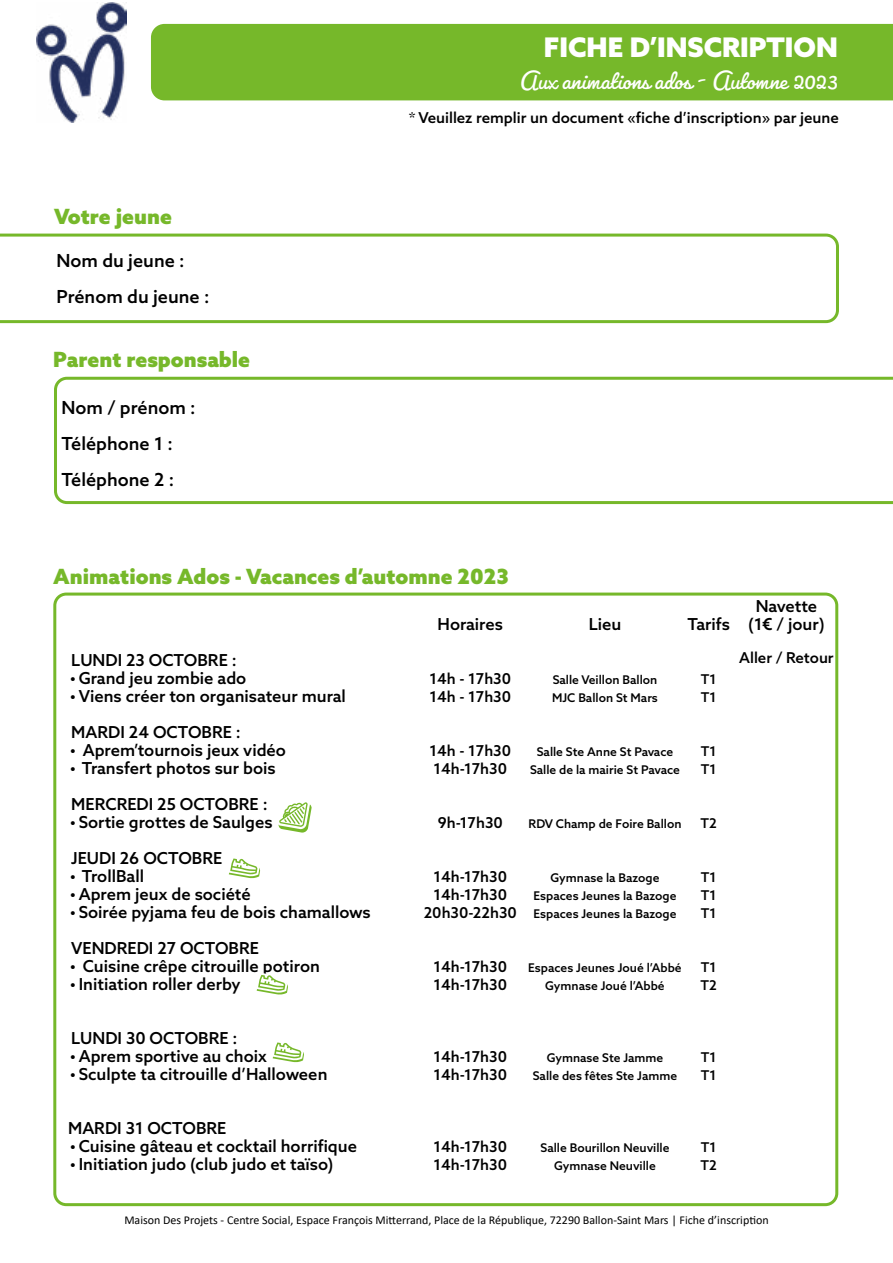
<style>
.page{position:relative;width:893px;height:1263px;background:#fff}
.page>*{position:absolute;margin:0;border:0;box-sizing:border-box;transform-origin:0 0}
.t1{font:27px "Pacifico";color:#fff}
.t2{font:900 27px "Azo Sans";color:#fff}
.t3{font:900 21px "Azo Sans";color:#76b82a}
.t4{font:500 18px/36px "Azo Sans";color:#000}
.t5{font:500 16.5px/36px "Azo Sans";color:#000}
.t6{font:500 15px/18px "Azo Sans";color:#000}
.t7{font:500 13.5px/18px "Azo Sans";color:#000}
.t8{font:500 12px/18px "Azo Sans";color:#000;text-align:center}
.t9{font:12px "Calibri";color:#000}
</style>
<div class="page">
<div style="left:151px;top:24px;width:742px;height:76px;background:#76b82a"></div>
<svg style="left:0;top:234px;width:839px;height:89px"></svg>
<svg style="left:54px;top:377px;width:839px;height:127px"></svg>
<div style="left:53px;top:593px;width:785px;height:613px;border:3px solid #76b82a;border-radius:11px"></div>
<img style="left:37px;top:2px;width:89px;height:120px">
<svg style="left:278px;top:802px;width:34px;height:31px"></svg>
<svg style="left:228px;top:858px;width:32px;height:20px"></svg>
<svg style="left:272px;top:1042px;width:32px;height:20px"></svg>
<svg style="left:256px;top:974px;width:32px;height:21px"></svg>
<h1 class="t2" style="left:544px;top:29px;width:296px">FICHE D’INSCRIPTION</h1>
<h1 class="t1" style="left:520px;top:64px;width:320px">Aux animations ados - Automne 2023</h1>
<p class="t3" style="left:54px;top:203px;width:119px">Votre jeune</p>
<p class="t4" style="left:56px;top:243px;width:155px">Nom du jeune :<br>Prénom du jeune :</p>
<p class="t3" style="left:53px;top:345px;width:198px">Parent responsable</p>
<p class="t4" style="left:62px;top:389px;width:136px">Nom / prénom :<br>Téléphone 1 :<br>Téléphone 2 :</p>
<p class="t6" style="left:409px;top:108px;width:432px">* Veuillez remplir un document «fiche d’inscription» par jeune</p>
<p class="t3" style="left:53px;top:563px;width:457px">Animations Ados - Vacances d’automne 2023</p>
<p class="t5" style="left:71px;top:642px;width:167px">LUNDI 23 OCTOBRE :</p>
<p class="t5" style="left:70px;top:660px;width:178px">• Grand jeu zombie ado</p>
<p class="t5" style="left:70px;top:678px;width:278px">• Viens créer ton organisateur mural<br>MARDI 24 OCTOBRE :</p>
<p class="t5" style="left:70px;top:732px;width:218px">• Aprem’tournois jeux vidéo</p>
<p class="t5" style="left:70px;top:750px;width:207px">• Transfert photos sur bois<br>MERCREDI 25 OCTOBRE :</p>
<p class="t5" style="left:70px;top:804px;width:204px">• Sortie grottes de Saulges<br>JEUDI 26 OCTOBRE</p>
<p class="t5" style="left:70px;top:858px;width:76px">• TrollBall</p>
<p class="t5" style="left:70px;top:876px;width:182px">• Aprem jeux de société</p>
<p class="t5" style="left:70px;top:894px;width:303px">• Soirée pyjama feu de bois chamallows<br>VENDREDI 27 OCTOBRE</p>
<p class="t5" style="left:70px;top:948px;width:252px">• Cuisine crêpe citrouille potiron</p>
<p class="t5" style="left:70px;top:966px;width:173px">• Initiation roller derby</p>
<p class="t5" style="left:71px;top:1020px;width:168px">LUNDI 30 OCTOBRE :</p>
<p class="t5" style="left:70px;top:1038px;width:199px">• Aprem sportive au choix</p>
<p class="t5" style="left:70px;top:1056px;width:259px">• Sculpte ta citrouille d’Halloween</p>
<p class="t5" style="left:68px;top:1110px;width:160px">MARDI 31 OCTOBRE</p>
<p class="t5" style="left:70px;top:1128px;width:289px">• Cuisine gâteau et cocktail horrifique</p>
<p class="t5" style="left:70px;top:1146px;width:265px">• Initiation judo (club judo et taïso)</p>
<p class="t5" style="left:438px;top:606px;width:67px">Horaires</p>
<p class="t5" style="left:589px;top:606px;width:34px">Lieu</p>
<p class="t5" style="left:687px;top:606px;width:44px">Tarifs</p>
<p class="t5" style="left:748px;top:597px;width:78px;line-height:18px;text-align:center">Navette (1€ / jour)</p>
<p class="t6" style="left:739px;top:648px;width:96px">Aller / Retour</p>
<p class="t6" style="left:429px;top:669px;width:83px">14h - 17h30<br>14h - 17h30</p>
<p class="t8" style="left:552px;top:671px;width:107px;text-align:left">Salle Veillon Ballon<br>MJC Ballon St Mars</p>
<p class="t7" style="left:701px;top:670px;width:17px">T1<br>T1</p>
<p class="t6" style="left:429px;top:741px;width:83px">14h - 17h30<br>14h-17h30</p>
<p class="t8" style="left:530px;top:743px;width:151px">Salle Ste Anne St Pavace<br>Salle de la mairie St Pavace</p>
<p class="t7" style="left:701px;top:742px;width:17px">T1<br>T1</p>
<p class="t6" style="left:438px;top:813px;width:67px">9h-17h30</p>
<p class="t8" style="left:528px;top:815px;width:154px">RDV Champ de Foire Ballon</p>
<p class="t7" style="left:701px;top:814px;width:18px">T2</p>
<p class="t6" style="left:424px;top:867px;width:95px;text-align:center">14h-17h30<br>14h-17h30<br>20h30-22h30</p>
<p class="t8" style="left:534px;top:869px;width:144px">Gymnase la Bazoge<br>Espaces Jeunes la Bazoge<br>Espaces Jeunes la Bazoge</p>
<p class="t7" style="left:701px;top:868px;width:17px;text-align:justify">T1<br>T1<br>T1</p>
<p class="t6" style="left:434px;top:957px;width:75px">14h-17h30<br>14h-17h30</p>
<p class="t8" style="left:528px;top:959px;width:155px">Espaces Jeunes Joué l’Abbé<br>Gymnase Joué l’Abbé</p>
<p class="t7" style="left:701px;top:958px;width:18px">T1<br>T2</p>
<p class="t6" style="left:434px;top:1047px;width:75px">14h-17h30<br>14h-17h30</p>
<p class="t8" style="left:533px;top:1049px;width:146px">Gymnase Ste Jamme<br>Salle des fêtes Ste Jamme</p>
<p class="t7" style="left:701px;top:1048px;width:17px">T1<br>T1</p>
<p class="t6" style="left:434px;top:1137px;width:75px">14h-17h30<br>14h-17h30</p>
<p class="t8" style="left:540px;top:1139px;width:131px">Salle Bourillon Neuville<br>Gymnase Neuville</p>
<p class="t7" style="left:701px;top:1138px;width:18px">T1<br>T2</p>
<p class="t9" style="left:124px;top:1212px;width:646px">Maison Des Projets - Centre Social, Espace François Mitterrand, Place de la République, 72290 Ballon-Saint Mars | Fiche d’inscription</p>
</div>
